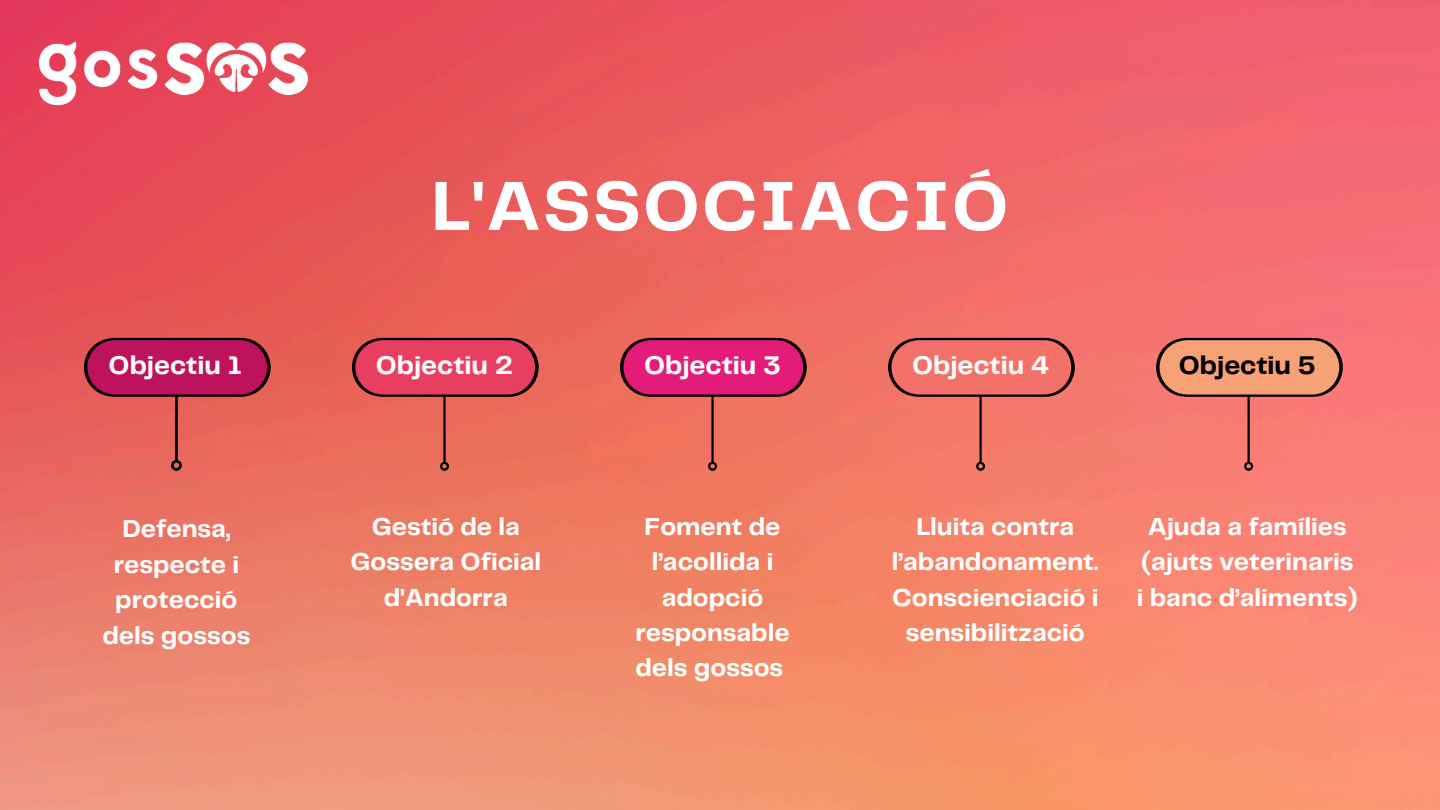
<style>
.page{position:relative;width:1440px;height:810px;background:#fff}
.page>*{position:absolute;margin:0;border:0;box-sizing:border-box;transform-origin:0 0}
.t1{font:700 72px "Telegraf";letter-spacing:.025em;color:#fff}
.t2{font:700 26.6px "Telegraf";color:#fffcfc}
.t3{font:700 26.6px "Telegraf";color:#000}
.t4{font:700 25.4px/35.4px "Telegraf";color:#fff;text-align:center}
.t5{font:700 25.4px/35.4px "Telegraf";color:#fffcfc;text-align:center}
</style>
<div class="page">
<img style="left:0;top:0;width:1440px;height:810px">
<img style="left:36px;top:36px;width:273px;height:75px">
<hr style="left:175px;top:396px;width:3px;height:64px;background:#000">
<div style="left:171px;top:460px;width:11px;height:11px;border:3px solid #000;border-radius:50%"></div>
<svg style="left:84px;top:338px;width:187px;height:59px"></svg>
<div style="left:87px;top:340px;width:180px;height:55px;background:#bd135d;border-radius:27px"></div>
<hr style="left:443px;top:396px;width:3px;height:66px;background:#000">
<div style="left:440px;top:462px;width:9px;height:9px;border:2px solid #000;border-radius:50%"></div>
<svg style="left:352px;top:338px;width:187px;height:59px"></svg>
<div style="left:355px;top:340px;width:180px;height:55px;background:#e83f60;border-radius:27px"></div>
<hr style="left:711px;top:396px;width:3px;height:66px;background:#000">
<div style="left:708px;top:462px;width:9px;height:9px;border:2px solid #000;border-radius:50%"></div>
<svg style="left:620px;top:338px;width:187px;height:59px"></svg>
<div style="left:623px;top:340px;width:180px;height:55px;background:#e31c79;border-radius:27px"></div>
<hr style="left:979px;top:396px;width:3px;height:66px;background:#000">
<div style="left:976px;top:462px;width:9px;height:9px;border:2px solid #000;border-radius:50%"></div>
<svg style="left:888px;top:338px;width:187px;height:59px"></svg>
<div style="left:892px;top:340px;width:179px;height:55px;background:#f27168;border-radius:27px"></div>
<hr style="left:1248px;top:396px;width:2px;height:66px;background:#000">
<div style="left:1244px;top:462px;width:9px;height:9px;border:2px solid #000;border-radius:50%"></div>
<svg style="left:1156px;top:338px;width:187px;height:59px"></svg>
<div style="left:1160px;top:340px;width:179px;height:55px;background:#f7a276;border-radius:27px"></div>
<h1 class="t2" style="left:109px;top:354px;width:134px">Objectiu 1</h1>
<p class="t5" style="left:103px;top:513px;width:149px">Defensa, respecte i protecció dels gossos</p>
<h2 class="t1" style="left:431px;top:175px;width:579px">L'ASSOCIACIÓ</h2>
<p class="t2" style="left:376px;top:354px;width:139px">Objectiu 2</p>
<h2 class="t2" style="left:644px;top:354px;width:138px">Objectiu 3</h2>
<h2 class="t2" style="left:912px;top:354px;width:139px">Objectiu 4</h2>
<h2 class="t3" style="left:1179px;top:354px;width:138px">Objectiu 5</h2>
<h2 class="t4" style="left:350px;top:510px;width:192px">Gestió de la<br>Gossera Oficial d'Andorra</h2>
<h2 class="t4" style="left:635px;top:510px;width:156px">Foment de l’acollida i adopció responsable dels gossos</h2>
<h2 class="t4" style="left:892px;top:510px;width:208px">Lluita contra l’abandonament.<br>Conscienciació i sensibilització</h2>
<h2 class="t4" style="left:1137px;top:510px;width:223px">Ajuda a famílies (ajuts veterinaris i banc d’aliments)</h2>
</div>
